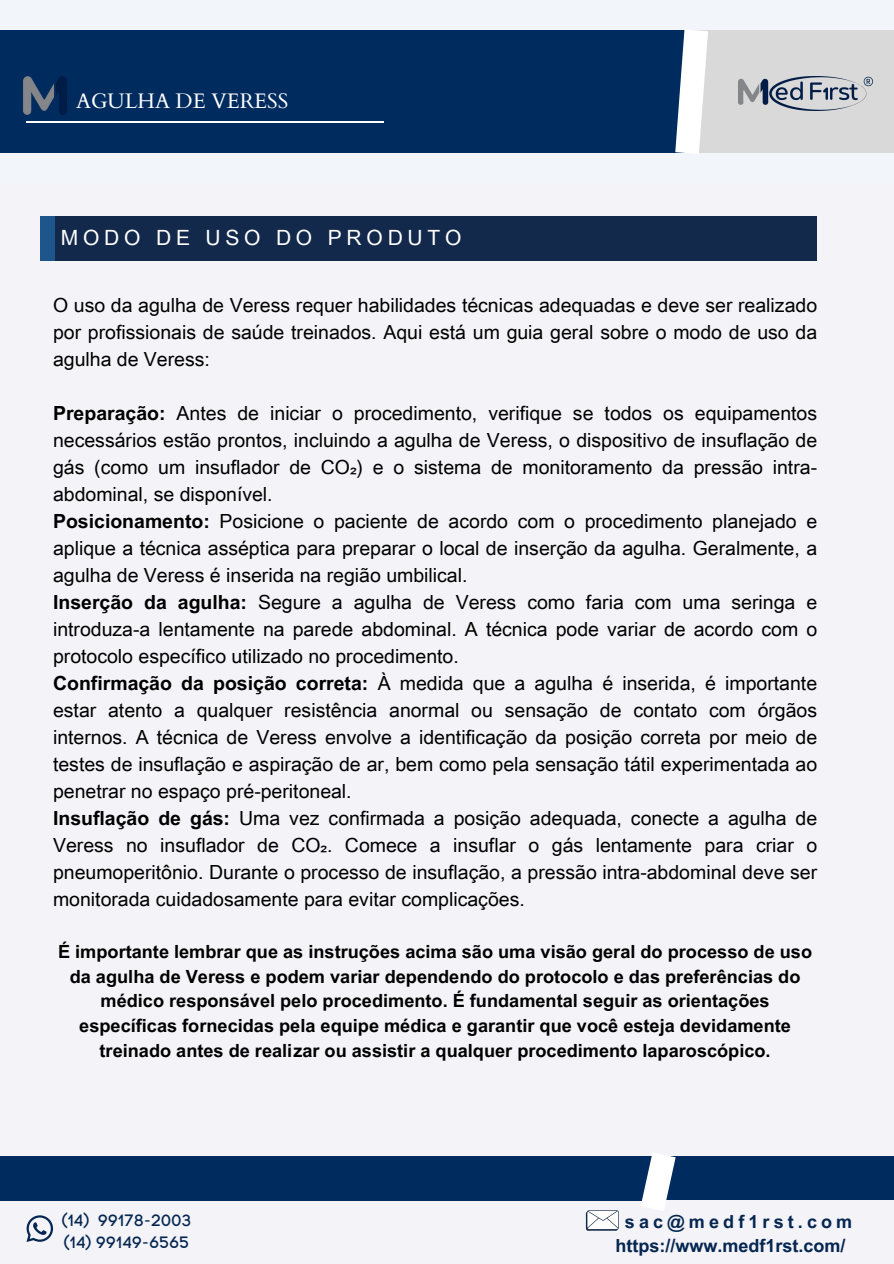
<style>
.page{position:relative;width:894px;height:1264px;background:#fff}
.page>*{position:absolute;margin:0;border:0;box-sizing:border-box;transform-origin:0 0}
.t1{font:21px "Arial Unicode MS";letter-spacing:.23em;color:#fff}
.t2{font:21px "Cardo";color:#fff}
.t3{font:19.5px/27px "Arial Unicode MS";color:#000;text-align:justify}
.t4{font:700 18.15px/24.8px "Arial Unicode MS";color:#000;text-align:center}
.t5{font:700 18px "Arial Unicode MS";color:#042650}
.t6{font:700 18px "Arial Unicode MS";letter-spacing:.23em;color:#042650}
.t7{font:16.35px "Code Pro Normal LC";color:#042650}
.s1{font-weight:700}
</style>
<div class="page">
<div style="left:0;top:0;width:893px;height:1263px;background:#f4f3f8"></div>
<div style="left:0;top:30px;width:694px;height:123px;background:#002b5f"></div>
<div style="left:0;top:1156px;width:656px;height:45px;background:#002b5f"></div>
<div style="left:653px;top:1156px;width:240px;height:44px;background:#002b5f"></div>
<div style="left:685px;top:30px;width:208px;height:123px;background:#d9d9d9"></div>
<svg style="left:675px;top:30px;width:33px;height:123px"></svg>
<svg style="left:641px;top:1153px;width:35px;height:58px"></svg>
<svg style="left:26px;top:1215px;width:27px;height:26px"></svg>
<svg style="left:585px;top:1210px;width:33px;height:20px"></svg>
<img style="left:738px;top:76px;width:134px;height:34px">
<img style="left:23px;top:76px;width:44px;height:39px">
<hr style="left:26px;top:121px;width:357px;height:1px;background:#fff">
<div style="left:40px;top:216px;width:18px;height:44px;background:#1e558a"></div>
<div style="left:55px;top:216px;width:761px;height:44px;background:#13294b"></div>
<h1 class="t2" style="left:76px;top:87px;width:214px">AGULHA DE VERESS</h1>
<p class="t1" style="left:61px;top:223px;width:402px">MODO DE USO DO PRODUTO</p>
<h2 class="t3" style="left:53px;top:290px;width:765px">O uso da agulha de Veress requer habilidades técnicas adequadas e deve ser realizado por profissionais de saúde treinados. Aqui está um guia geral sobre o modo de uso da agulha de Veress:</h2>
<h3 class="t3" style="left:53px;top:398px;width:765px;text-align:left"><span class="s1">Preparação:</span> Antes de iniciar o procedimento, verifique se todos os equipamentos necessários estão prontos, incluindo a agulha de Veress, o dispositivo de insuflação de gás (como um insuflador de CO₂) e o sistema de monitoramento da pressão intra&shy;abdominal, se disponível.<br><span class="s1">Posicionamento:</span> Posicione o paciente de acordo com o procedimento planejado e aplique a técnica asséptica para preparar o local de inserção da agulha. Geralmente, a agulha de Veress é inserida na região umbilical.<br><span class="s1">Inserção da agulha:</span> Segure a agulha de Veress como faria com uma seringa e introduza-a lentamente na parede abdominal. A técnica pode variar de acordo com o protocolo específico utilizado no procedimento.<br><span class="s1">Confirmação da posição correta:</span> À medida que a agulha é inserida, é importante estar atento a qualquer resistência anormal ou sensação de contato com órgãos internos. A técnica de Veress envolve a identificação da posição correta por meio de testes de insuflação e aspiração de ar, bem como pela sensação tátil experimentada ao penetrar no espaço pré-peritoneal.<br><span class="s1">Insuflação de gás:</span> Uma vez confirmada a posição adequada, conecte a agulha de Veress no insuflador de CO₂. Comece a insuflar o gás lentamente para criar o pneumoperitônio. Durante o processo de insuflação, a pressão intra-abdominal deve ser monitorada cuidadosamente para evitar complicações.</h3>
<p class="t4" style="left:58px;top:938px;width:755px">É importante lembrar que as instruções acima são uma visão geral do processo de uso da agulha de Veress e podem variar dependendo do protocolo e das preferências do médico responsável pelo procedimento. É fundamental seguir as orientações específicas fornecidas pela equipe médica e garantir que você esteja devidamente treinado antes de realizar ou assistir a qualquer procedimento laparoscópico.</p>
<h1 class="t7" style="left:62px;top:1210px;width:131px">(14) 99178-2003</h1>
<h2 class="t7" style="left:64px;top:1232px;width:127px">(14) 99149-6565</h2>
<p class="t6" style="left:624px;top:1208px;width:229px">sac@medf1rst.com</p>
<p class="t5" style="left:615px;top:1232px;width:231px">https://www.medf1rst.com/</p>
</div>
